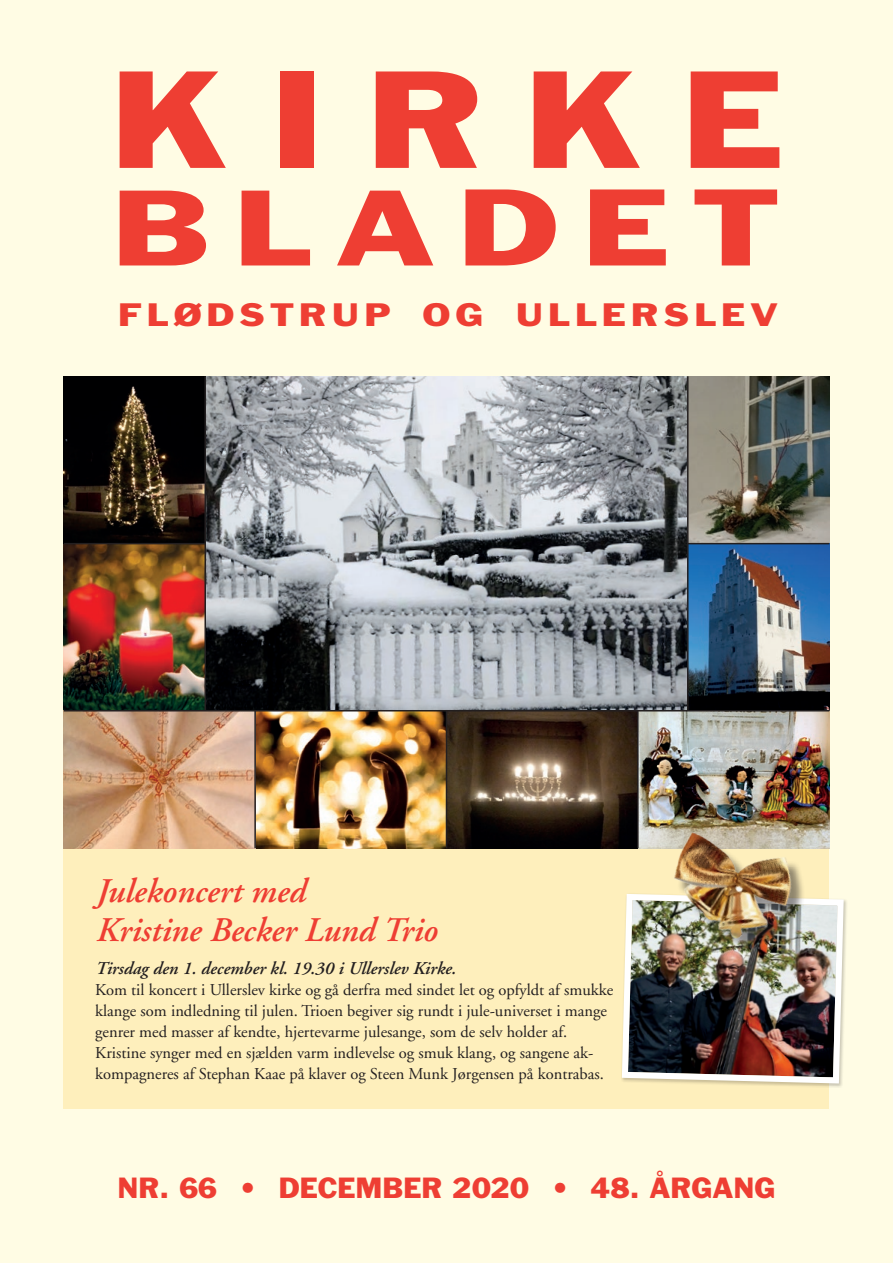
<style>
.page{position:relative;width:893px;height:1263px;background:#fffce4}
.page>*{position:absolute;margin:0;border:0;box-sizing:border-box;transform-origin:0 0}
.t1{font:127.5px "Franklin Gothic";letter-spacing:.255em;color:#ee3e33;scale:1.2 1}
.t2{font:99px "Franklin Gothic";color:#ee3e33;scale:1.3 1}
.t3{font:italic 600 34.5px/39px "Adobe Garamond";color:#ee3e33}
.t4{font:30px "Franklin Gothic";letter-spacing:.135em;color:#ee3e33;scale:1.2 1}
.t5{font:27px "Franklin Gothic";color:#ee3e33}
.t6{font:italic 600 18px "Adobe Garamond";color:#231f20}
.t7{font:16.5px/21px "Adobe Garamond";color:#231f20}
.s1{font-size:100.5px}
</style>
<div class="page">
<div style="left:64px;top:376px;width:765px;height:732px;background:#feefbc"></div>
<img style="left:64px;top:376px;width:765px;height:472px">
<hr style="left:204px;top:376px;width:2px;height:335px;background:#231f20">
<hr style="left:687px;top:376px;width:1px;height:335px;background:#231f20">
<hr style="left:64px;top:710px;width:765px;height:1px;background:#231f20">
<hr style="left:688px;top:543px;width:141px;height:1px;background:#231f20">
<hr style="left:64px;top:543px;width:141px;height:1px;background:#231f20">
<img style="left:622px;top:900px;width:225px;height:186px">
<img style="left:626px;top:792px;width:213px;height:170px">
<hr style="left:254px;top:711px;width:2px;height:137px;background:#231f20">
<hr style="left:446px;top:711px;width:1px;height:137px;background:#231f20">
<hr style="left:637px;top:711px;width:2px;height:137px;background:#231f20">
<h1 class="t1" style="left:110px;top:38px;width:563px">KIRKE</h1>
<h2 class="t2" style="left:111px;top:165px;width:515px">BLA<span class="s1">DET</span></h2>
<h3 class="t4" style="left:118px;top:295px;width:551px">FLØDSTRUP OG ULLERSLEV</h3>
<h3 class="t3" style="left:95px;top:872px;width:343px">Julekoncert med<br>Kristine Becker Lund Trio</h3>
<p class="t6" style="left:95px;top:958px;width:362px">Tirsdag den 1. december kl. 19.30 i Ullerslev Kirke.</p>
<p class="t7" style="left:95px;top:979px;width:519px">Kom til koncert i Ullerslev kirke og gå derfra med sindet let og opfyldt af smukke klange som indledning til julen. Trioen begiver sig rundt i jule-universet i mange genrer med masser af kendte, hjertevarme julesange, som de selv holder af.<br>Kristine synger med en sjælden varm indlevelse og smuk klang, og sangene ak&shy;kompagneres af Stephan Kaae på klaver og Steen Munk Jørgensen på kontrabas.</p>
<h3 class="t5" style="left:118px;top:1170px;width:659px">NR. 66 • DECEMBER 2020 • 48. ÅRGANG</h3>
</div>
